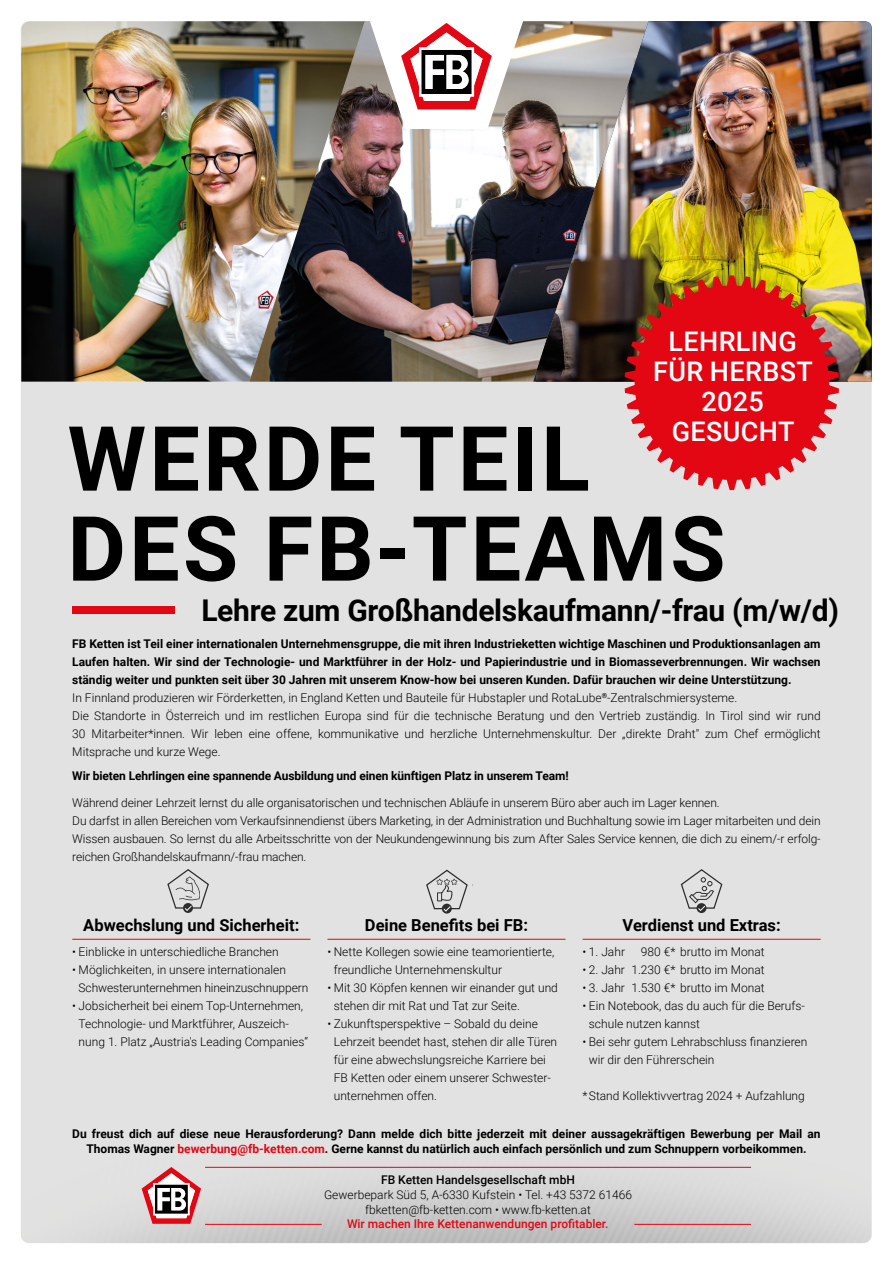
<style>
.page{position:relative;width:893px;height:1263px;background:#fff}
.page>*{position:absolute;margin:0;border:0;box-sizing:border-box;transform-origin:0 0}
.t1{font:700 90px/90px "Roboto";letter-spacing:.035em;color:#000}
.t2{font:700 30px "Roboto";letter-spacing:-.01em;color:#000}
.t3{font:500 27px/30px "Roboto";letter-spacing:.015em;color:#fff;text-align:center}
.t4{font:700 16.5px "Roboto";color:#000}
.t5{font:300 12px/18px "Roboto";color:#000}
.t6{font:700 12px/15px "Roboto";color:#000;text-align:center}
.t7{font:500 12px "Roboto";color:#e30613}
.t8{font:500 12px "Roboto";color:#000}
.t9{font:4.5px "Myriad Pro";color:#000}
.s1{font-weight:700}
.s2{color:#e30613}
</style>
<div class="page">
<div style="left:21px;top:382px;width:851px;height:862px;background:#e2e2e2"></div>
<img style="left:21px;top:21px;width:228px;height:361px">
<img style="left:249px;top:21px;width:284px;height:361px">
<img style="left:536px;top:21px;width:336px;height:361px">
<svg style="left:142px;top:1167px;width:59px;height:57px"></svg>
<hr style="left:205px;top:1167px;width:546px;height:1px;background:#e30613">
<hr style="left:205px;top:1224px;width:117px;height:1px;background:#e30613">
<hr style="left:634px;top:1224px;width:117px;height:1px;background:#e30613">
<hr style="left:72px;top:939px;width:238px;height:1px;background:#e30613">
<hr style="left:327px;top:939px;width:239px;height:1px;background:#e30613">
<hr style="left:583px;top:939px;width:238px;height:1px;background:#e30613">
<svg style="left:369px;top:21px;width:155px;height:108px"></svg>
<div style="left:72px;top:606px;width:102px;height:8px;background:#e30613"></div>
<svg style="left:183px;top:903px;width:10px;height:10px"></svg>
<svg style="left:167px;top:868px;width:43px;height:43px;background:#c7c7c7"></svg>
<div style="left:442px;top:904px;width:10px;height:9px;background:#2d2d2d;border-radius:50%"></div>
<svg style="left:425px;top:869px;width:48px;height:43px;background:#c7c7c7"></svg>
<svg style="left:676px;top:868px;width:47px;height:44px;background:#c5c5c5"></svg>
<svg style="left:625px;top:275px;width:214px;height:215px;background:#d53634"></svg>
<h3 class="t3" style="left:653px;top:325px;width:161px">LEHRLING<br>FÜR HERBST<br>2025<br>GESUCHT</h3>
<h1 class="t1" style="left:67px;top:410px;width:660px">WERDE TEIL<br>DES FB-TEAMS</h1>
<h2 class="t2" style="left:201px;top:589px;width:639px">Lehre zum Großhandelskaufmann/-frau (m/w/d)</h2>
<p class="t5" style="left:72px;top:634px;width:750px"><span class="s1">FB Ketten ist Teil einer internationalen Unternehmensgruppe, die mit ihren Industrieketten wichtige Maschinen und Produktionsanlagen am Laufen halten. Wir sind der Technologie- und Marktführer in der Holz- und Papierindustrie und in Biomasseverbrennungen. Wir wachsen ständig weiter und punkten seit über 30 Jahren mit unserem Know-how bei unseren Kunden. Dafür brauchen wir deine Unterstützung.<br></span>In Finnland produzieren wir Förderketten, in England Ketten und Bauteile für Hubstapler und RotaLube<sup>®</sup>-Zentralschmiersysteme.<br>Die Standorte in Österreich und im restlichen Europa sind für die technische Beratung und den Vertrieb zuständig. In Tirol sind wir rund 30 Mitarbeiter*innen. Wir leben eine offene, kommunikative und herzliche Unternehmenskultur. Der „direkte Draht" zum Chef ermöglicht Mitsprache und kurze Wege.</p>
<p class="t6" style="left:72px;top:768px;width:498px">Wir bieten Lehrlingen eine spannende Ausbildung und einen künftigen Platz in unserem Team!</p>
<p class="t5" style="left:72px;top:793px;width:750px">Während deiner Lehrzeit lernst du alle organisatorischen und technischen Abläufe in unserem Büro aber auch im Lager kennen.<br>Du darfst in allen Bereichen vom Verkaufsinnendienst übers Marketing, in der Administration und Buchhaltung sowie im Lager mitarbeiten und dein Wissen ausbauen. So lernst du alle Arbeitsschritte von der Neukundengewinnung bis zum After Sales Service kennen, die dich zu einem/-r erfolg&shy;reichen Großhandelskaufmann/-frau machen.</p>
<h3 class="t4" style="left:83px;top:913px;width:218px">Abwechslung und Sicherheit:</h3>
<p class="t5" style="left:72px;top:942px;width:208px">• Einblicke in unterschiedliche Branchen</p>
<p class="t5" style="left:79px;top:960px;width:231px;text-indent:-6px">• Möglichkeiten, in unsere internationalen<br>Schwesterunternehmen hineinzuschnuppern</p>
<p class="t5" style="left:79px;top:996px;width:231px;text-indent:-6px">• Jobsicherheit bei einem Top-Unternehmen,<br>Technologie- und Marktführer, Auszeich&shy;nung 1. Platz „Austria's Leading Companies“</p>
<h3 class="t4" style="left:365px;top:913px;width:165px">Deine Benefits bei FB:</h3>
<p class="t5" style="left:334px;top:942px;width:222px;text-indent:-6px">• Nette Kollegen sowie eine teamorientierte, freundliche Unternehmenskultur</p>
<p class="t5" style="left:334px;top:978px;width:226px;text-indent:-6px">• Mit 30 Köpfen kennen wir einander gut und stehen dir mit Rat und Tat zur Seite.</p>
<p class="t5" style="left:334px;top:1014px;width:225px;text-indent:-6px">• Zukunftsperspektive – Sobald du deine Lehrzeit beendet hast, stehen dir alle Türen für eine abwechslungsreiche Karriere bei FB Ketten oder einem unserer Schwester&shy;unternehmen offen.</p>
<h3 class="t4" style="left:623px;top:913px;width:160px">Verdienst und Extras:</h3>
<p class="t5" style="left:583px;top:942px;width:44px">• 1. Jahr</p>
<p class="t5" style="left:641px;top:942px;width:125px">980 €* brutto im Monat</p>
<p class="t5" style="left:583px;top:960px;width:184px">• 2. Jahr 1.230 €* brutto im Monat</p>
<p class="t5" style="left:582px;top:978px;width:184px">• 3. Jahr 1.530 €* brutto im Monat</p>
<p class="t5" style="left:589px;top:996px;width:218px;text-indent:-6px">• Ein Notebook, das du auch für die Berufs&shy;schule nutzen kannst</p>
<p class="t5" style="left:589px;top:1032px;width:220px;text-indent:-6px">• Bei sehr gutem Lehrabschluss finanzieren wir dir den Führerschein</p>
<p class="t5" style="left:582px;top:1086px;width:224px">*Stand Kollektivvertrag 2024 + Aufzahlung</p>
<p class="t9" style="left:760px;top:1008px;width:20px">ISO 16047</p>
<p class="t6" style="left:72px;top:1125px;width:750px">Du freust dich auf diese neue Herausforderung? Dann melde dich bitte jederzeit mit deiner aussagekräftigen Bewerbung per Mail an<br>Thomas Wagner <span class="s2">bewerbung@fb-ketten.com</span>. Gerne kannst du natürlich auch einfach persönlich und zum Schnuppern vorbeikommen.</p>
<p class="t8" style="left:381px;top:1171px;width:195px">FB Ketten Handelsgesellschaft mbH</p>
<p class="t5" style="left:324px;top:1186px;width:309px;line-height:15px;text-align:center">Gewerbepark Süd 5, A-6330 Kufstein • Tel. +43 5372 61466 fbketten@fb-ketten.com • www.fb-ketten.at</p>
<p class="t7" style="left:347px;top:1215px;width:263px">Wir machen Ihre Kettenanwendungen profitabler.</p>
</div>
